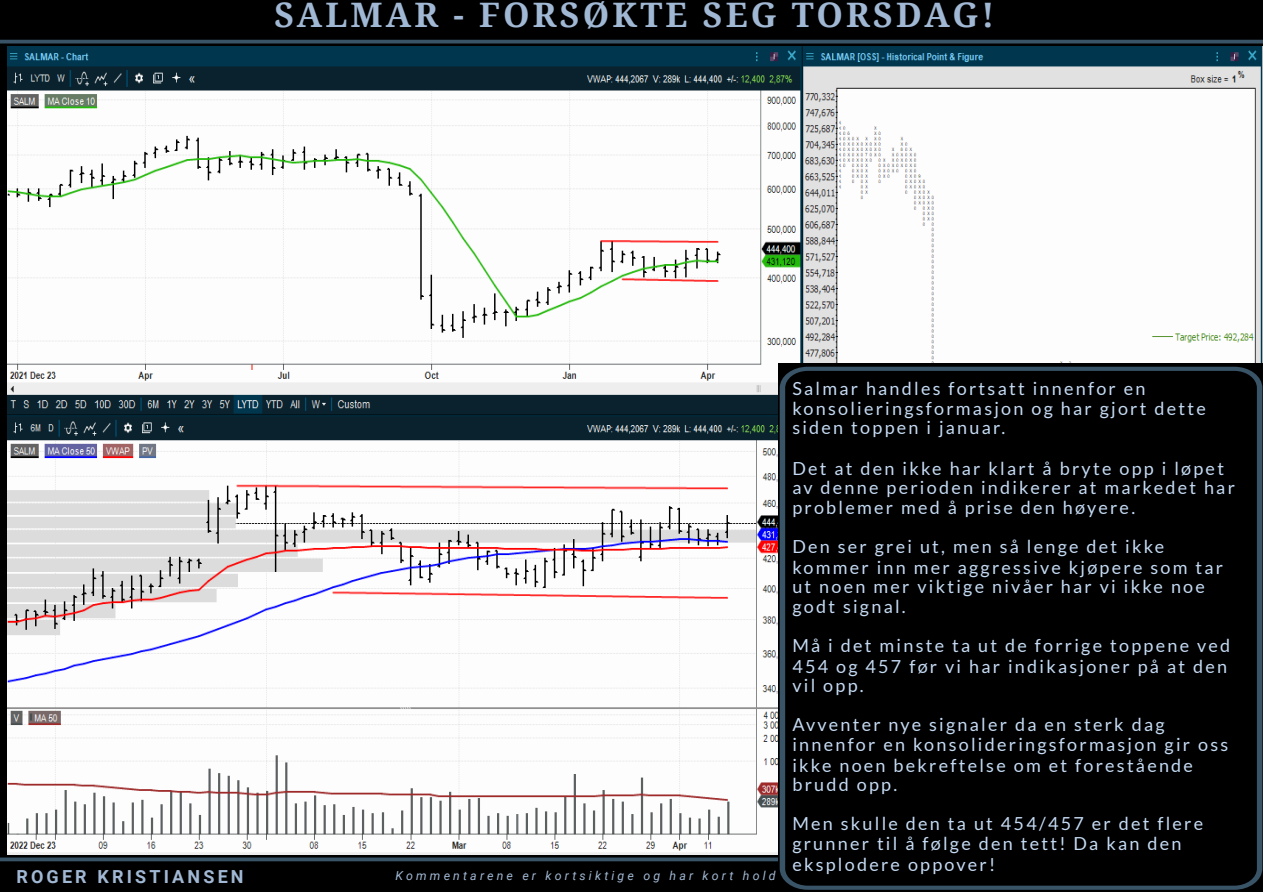
<style>
.page{position:relative;width:1263px;height:892px;background:#fff}
.page>*{position:absolute;margin:0;border:0;box-sizing:border-box;transform-origin:0 0}
.t1{font:700 33.75px "Noto Serif";letter-spacing:.095em;color:#a1b8d4}
.t2{font:18px/19.6px "Lato";letter-spacing:.125em;color:#c4daf3}
.t3{font:700 18px "Roboto";letter-spacing:.175em;color:#a1b8d4}
.t4{font:italic 12.35px "Roboto";letter-spacing:.255em;color:#a1b8d4}
</style>
<div class="page">
<div style="left:0;top:0;width:1261px;height:891px;background:#000"></div>
<img style="left:8px;top:46px;width:1253px;height:808px">
<svg style="left:0;top:857px;width:778px;height:4px;background:#314759"></svg>
<svg style="left:779px;top:367px;width:482px;height:522px"></svg>
<hr style="left:0;top:40px;width:1261px;height:3px;background:#395367">
<p class="t1" style="left:274px;top:-9px;width:721px">SALMAR - FORSØKTE SEG TORSDAG!</p>
<p class="t2" style="left:792px;top:378px;width:415px">Salmar handles fortsatt innenfor en konsolieringsformasjon og har gjort dette siden toppen i januar.</p>
<p class="t2" style="left:792px;top:458px;width:433px">Det at den ikke har klart å bryte opp i løpet</p>
<p class="t2" style="left:792px;top:476px;width:444px;line-height:20.2px">av denne perioden indikerer at markedet har problemer med å prise den høyere.</p>
<p class="t2" style="left:792px;top:536px;width:373px">Den ser grei ut, men så lenge det ikke</p>
<p class="t2" style="left:792px;top:557px;width:432px">kommer inn mer aggressive kjøpere som tar ut noen mer viktige nivåer har vi ikke noe godt signal.</p>
<p class="t2" style="left:792px;top:635px;width:439px;line-height:20.2px">Må i det minste ta ut de forrige toppene ved<br>454 og 457 før vi har indikasjoner på at den</p>
<p class="t2" style="left:792px;top:675px;width:73px">vil opp.</p>
<p class="t2" style="left:792px;top:714px;width:373px">Avventer nye signaler da en sterk dag</p>
<p class="t2" style="left:792px;top:734px;width:437px">innenfor en konsolideringsformasjon gir oss ikke noen bekreftelse om et forestående brudd opp.</p>
<p class="t2" style="left:792px;top:813px;width:412px;line-height:20.2px">Men skulle den ta ut 454/457 er det flere grunner til å følge den tett! Da kan den</p>
<p class="t2" style="left:792px;top:853px;width:204px">eksplodere oppover!</p>
<p class="t3" style="left:16px;top:866px;width:229px">ROGER KRISTIANSEN</p>
<p class="t4" style="left:395px;top:868px;width:467px">Kommentarene er kortsiktige og har kort holdbarhetstid</p>
</div>
